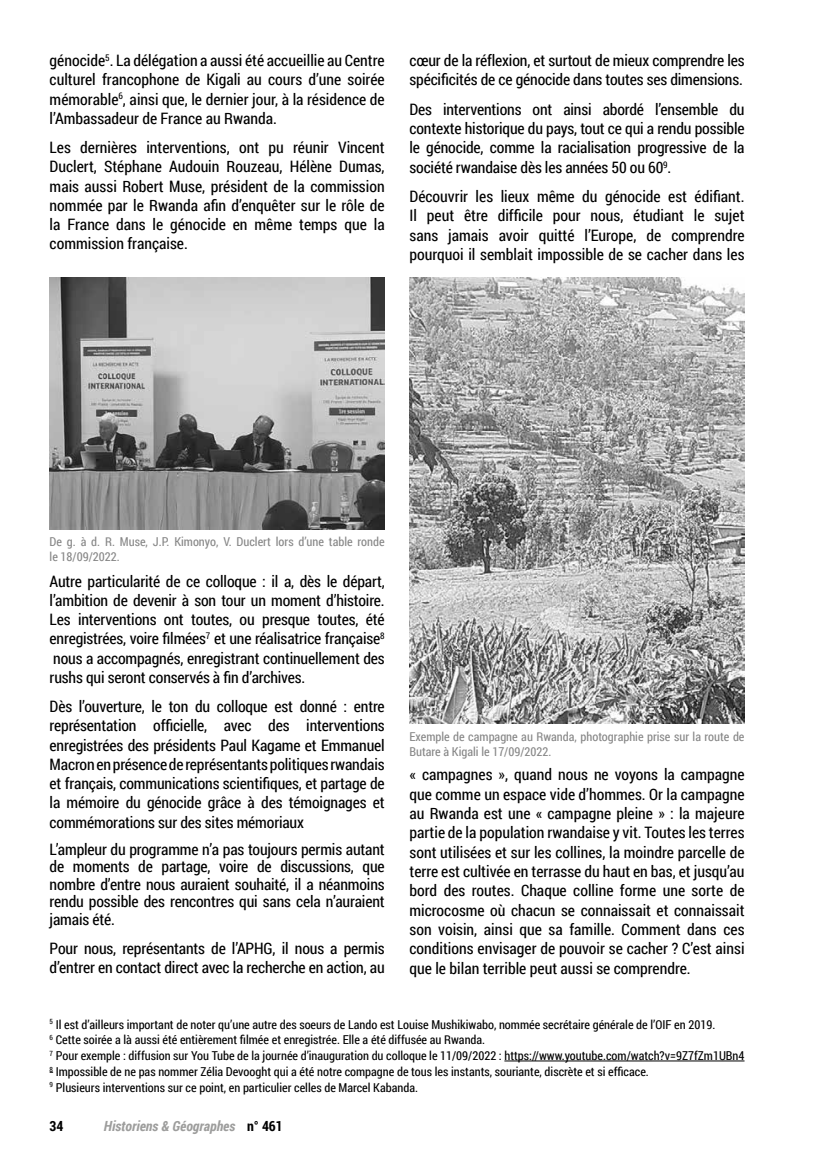
<style>
.page{position:relative;width:819px;height:1166px;background:#fff}
.page>*{position:absolute;margin:0;border:0;box-sizing:border-box;transform-origin:0 0}
.t1{font:15.75px/19.2px "Roboto Condensed";letter-spacing:-.01em;color:#000;text-align:justify}
.t2{font:italic 700 14px "Roboto Condensed";color:#9d9d9c}
.t3{font:700 14px "Roboto Condensed";color:#000}
.t4{font:12.25px/15.8px "Roboto Condensed";color:#000}
.t5{font:12.25px/15.8px "Roboto Condensed";color:#878787}
.s1{font-style:normal;color:#000}
</style>
<div class="page">
<hr style="left:504px;top:1060px;width:240px;height:1px;background:#000">
<img style="left:50px;top:278px;width:334px;height:251px">
<img style="left:410px;top:278px;width:334px;height:445px">
<p class="t1" style="left:50px;top:50px;width:336px">génocide<sup>5</sup>. La délégation a aussi été accueillie au Centre culturel francophone de Kigali au cours d’une soirée mémorable<sup>6</sup>, ainsi que, le dernier jour, à la résidence de l’Ambassadeur de France au Rwanda.</p>
<p class="t1" style="left:50px;top:137px;width:336px">Les dernières interventions, ont pu réunir Vincent Duclert, Stéphane Audouin Rouzeau, Hélène Dumas, mais aussi Robert Muse, président de la commission nommée par le Rwanda afin d’enquêter sur le rôle de la France dans le génocide en même temps que la commission française.</p>
<p class="t1" style="left:409px;top:50px;width:336px">cœur de la réflexion, et surtout de mieux comprendre les spécificités de ce génocide dans toutes ses dimensions.</p>
<p class="t1" style="left:409px;top:99px;width:336px">Des interventions ont ainsi abordé l’ensemble du contexte historique du pays, tout ce qui a rendu possible le génocide, comme la racialisation progressive de la société rwandaise dès les années 50 ou 60<sup>9</sup>.</p>
<p class="t1" style="left:409px;top:186px;width:336px">Découvrir les lieux même du génocide est édifiant.<br>Il peut être difficile pour nous, étudiant le sujet sans jamais avoir quitté l’Europe, de comprendre pourquoi il semblait impossible de se cacher dans les</p>
<p class="t5" style="left:50px;top:533px;width:336px">De g. à d. R. Muse, J.P. Kimonyo, V. Duclert lors d’une table ronde le 18/09/2022.</p>
<p class="t1" style="left:50px;top:571px;width:336px">Autre particularité de ce colloque : il a, dès le départ, l’ambition de devenir à son tour un moment d’histoire.<br>Les interventions ont toutes, ou presque toutes, été enregistrées, voire filmées<sup>7</sup> et une réalisatrice française<sup>8 </sup>nous a accompagnés, enregistrant continuellement des rushs qui seront conservés à fin d’archives.</p>
<p class="t1" style="left:50px;top:696px;width:336px">Dès l’ouverture, le ton du colloque est donné : entre représentation officielle, avec des interventions enregistrées des présidents Paul Kagame et Emmanuel Macron en présence de représentants politiques rwandais et français, communications scientifiques, et partage de la mémoire du génocide grâce à des témoignages et commémorations sur des sites mémoriaux</p>
<p class="t1" style="left:50px;top:840px;width:336px;line-height:17.5px">L’ampleur du programme n’a pas toujours permis autant de moments de partage, voire de discussions, que nombre d’entre nous auraient souhaité, il a néanmoins rendu possible des rencontres qui sans cela n’auraient jamais été.</p>
<p class="t1" style="left:50px;top:938px;width:336px">Pour nous, représentants de l’APHG, il nous a permis d’entrer en contact direct avec la recherche en action, au</p>
<p class="t5" style="left:409px;top:728px;width:336px">Exemple de campagne au Rwanda, photographie prise sur la route de<br>Butare à Kigali le 17/09/2022.</p>
<p class="t1" style="left:409px;top:764px;width:336px">« campagnes », quand nous ne voyons la campagne que comme un espace vide d’hommes. Or la campagne au Rwanda est une « campagne pleine » : la majeure partie de la population rwandaise y vit. Toutes les terres sont utilisées et sur les collines, la moindre parcelle de terre est cultivée en terrasse du haut en bas, et jusqu’au bord des routes. Chaque colline forme une sorte de microcosme où chacun se connaissait et connaissait son voisin, ainsi que sa famille. Comment dans ces conditions envisager de pouvoir se cacher ? C’est ainsi que le bilan terrible peut aussi se comprendre.</p>
<p class="t4" style="left:50px;top:1016px;width:696px"><sup>5</sup> Il est d’ailleurs important de noter qu’une autre des soeurs de Lando est Louise Mushikiwabo, nommée secrétaire générale de l’OIF en 2019.<br><sup>6</sup> Cette soirée a là aussi été entièrement filmée et enregistrée. Elle a été diffusée au Rwanda.<br><sup>7</sup> Pour exemple : diffusion sur You Tube de la journée d’inauguration du colloque le 11/09/2022 : https://www.youtube.com/watch?v=9Z7fZm1UBn4<br><sup>8</sup> Impossible de ne pas nommer Zélia Devooght qui a été notre compagne de tous les instants, souriante, discrète et si efficace.<br><sup>9</sup> Plusieurs interventions sur ce point, en particulier celles de Marcel Kabanda.</p>
<p class="t3" style="left:50px;top:1116px;width:15px">34</p>
<p class="t2" style="left:104px;top:1116px;width:180px">Historiens &amp; Géographes <span class="s1">n° 461</span></p>
</div>
